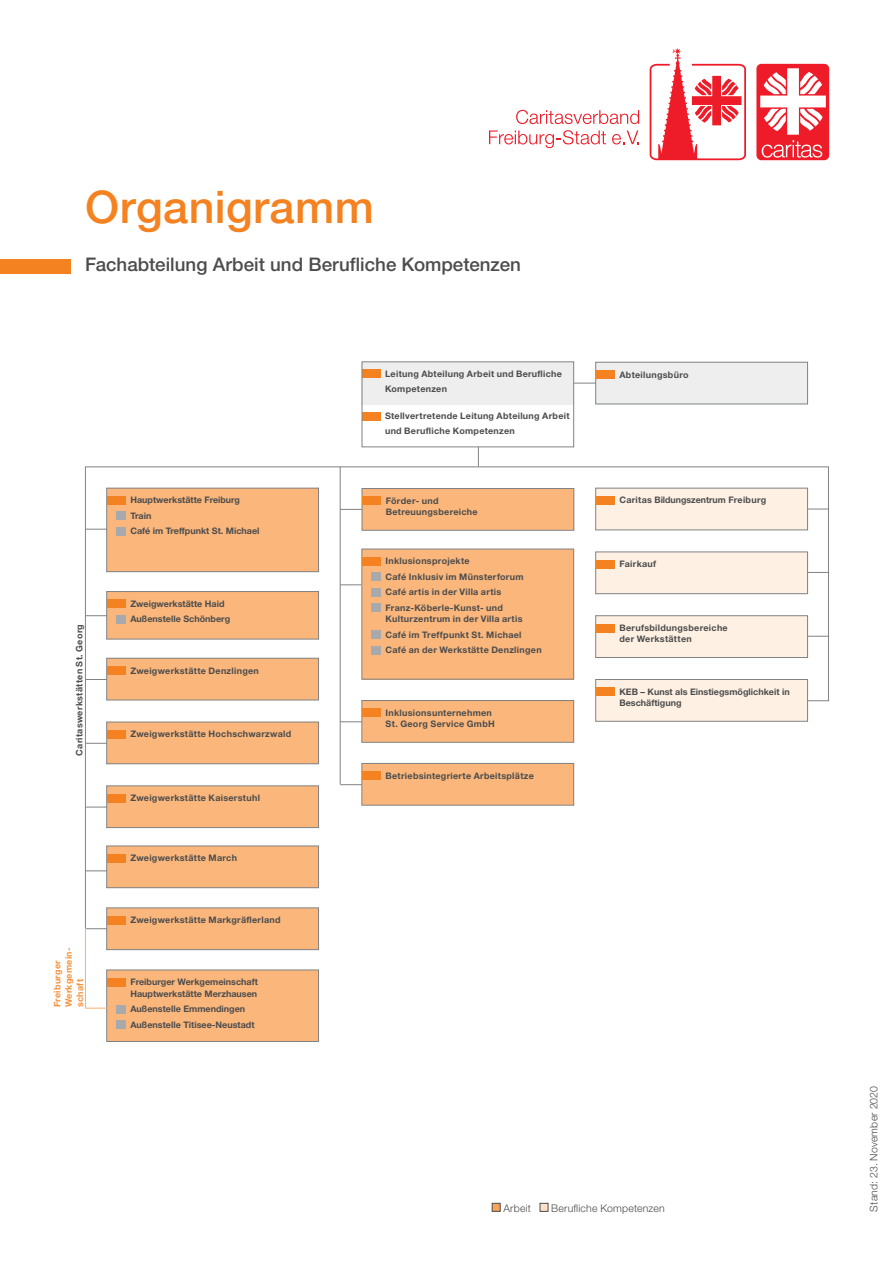
<style>
.page{position:relative;width:893px;height:1263px;background:#fff}
.page>*{position:absolute;margin:0;border:0;box-sizing:border-box;transform-origin:0 0}
.t1{font:500 45px "Helvetica Neue LT Pro";letter-spacing:.01em;color:#f58220}
.t2{font:500 18.75px "Helvetica Neue LT Pro";color:#4b4c4d}
.t3{font:300 10.5px "Helvetica Neue LT Pro";letter-spacing:.02em;color:#4b4c4d}
.t4{font:700 9px/15.5px "Helvetica Neue LT Pro";letter-spacing:.03em;color:#4b4c4d}
.t5{font:700 9px/15.5px "Helvetica Neue LT Pro";color:#4b4c4d}
.t6{font:700 9px/11.2px "Helvetica Neue LT Pro";letter-spacing:.03em;color:#f6923c}
</style>
<div class="page">
<hr style="left:478px;top:435px;width:1px;height:31px;background:#808285">
<svg style="left:756px;top:64px;width:73px;height:96px"></svg>
<svg style="left:516px;top:110px;width:123px;height:14px"></svg>
<svg style="left:489px;top:130px;width:117px;height:18px"></svg>
<svg style="left:612px;top:130px;width:27px;height:14px"></svg>
<svg style="left:650px;top:48px;width:96px;height:112px"></svg>
<svg style="left:85px;top:466px;width:744px;height:463px"></svg>
<svg style="left:341px;top:509px;width:21px;height:1px"></svg>
<div style="left:107px;top:970px;width:212px;height:71px;background:#fab67b"></div>
<div style="left:106px;top:969px;width:213px;height:73px;border:1px solid #808285"></div>
<div style="left:107px;top:978px;width:18px;height:8px;background:#f58220"></div>
<div style="left:116px;top:1005px;width:9px;height:8px;background:#a8a9ad"></div>
<div style="left:117px;top:1020px;width:9px;height:8px;background:#a8a9ad"></div>
<svg style="left:86px;top:529px;width:20px;height:1px"></svg>
<svg style="left:86px;top:615px;width:20px;height:1px"></svg>
<div style="left:107px;top:488px;width:212px;height:84px;background:#fab67b"></div>
<div style="left:106px;top:488px;width:213px;height:84px;border:1px solid #808285"></div>
<div style="left:107px;top:496px;width:18px;height:9px;background:#f58220"></div>
<div style="left:116px;top:512px;width:9px;height:8px;background:#a8a9ad"></div>
<div style="left:116px;top:527px;width:9px;height:9px;background:#a8a9ad"></div>
<div style="left:107px;top:591px;width:212px;height:48px;background:#fab67b"></div>
<div style="left:106px;top:591px;width:213px;height:48px;border:1px solid #808285"></div>
<div style="left:107px;top:600px;width:18px;height:8px;background:#f58220"></div>
<div style="left:116px;top:615px;width:9px;height:9px;background:#a8a9ad"></div>
<svg style="left:86px;top:679px;width:20px;height:1px"></svg>
<div style="left:107px;top:658px;width:212px;height:42px;background:#fab67b"></div>
<div style="left:106px;top:658px;width:213px;height:42px;border:1px solid #808285"></div>
<div style="left:107px;top:666px;width:18px;height:9px;background:#f58220"></div>
<svg style="left:86px;top:743px;width:20px;height:1px"></svg>
<div style="left:107px;top:722px;width:212px;height:42px;background:#fab67b"></div>
<div style="left:106px;top:722px;width:213px;height:42px;border:1px solid #808285"></div>
<div style="left:107px;top:730px;width:18px;height:8px;background:#f58220"></div>
<svg style="left:86px;top:807px;width:20px;height:1px"></svg>
<div style="left:107px;top:786px;width:212px;height:41px;background:#fab67b"></div>
<div style="left:106px;top:785px;width:213px;height:43px;border:1px solid #808285"></div>
<div style="left:107px;top:794px;width:18px;height:8px;background:#f58220"></div>
<svg style="left:86px;top:870px;width:20px;height:1px"></svg>
<svg style="left:86px;top:928px;width:20px;height:1px"></svg>
<div style="left:107px;top:846px;width:212px;height:42px;background:#fab67b"></div>
<div style="left:106px;top:845px;width:213px;height:43px;border:1px solid #808285"></div>
<div style="left:107px;top:854px;width:18px;height:8px;background:#f58220"></div>
<div style="left:107px;top:908px;width:212px;height:42px;background:#fab67b"></div>
<div style="left:106px;top:907px;width:213px;height:43px;border:1px solid #808285"></div>
<div style="left:107px;top:916px;width:18px;height:8px;background:#f58220"></div>
<svg style="left:86px;top:1008px;width:22px;height:1px"></svg>
<hr style="left:85px;top:929px;width:1px;height:79px;background:#faaf71">
<div style="left:362px;top:488px;width:212px;height:42px;background:#fab67b"></div>
<div style="left:362px;top:488px;width:212px;height:43px;border:1px solid #808285"></div>
<div style="left:362px;top:497px;width:19px;height:8px;background:#f58220"></div>
<svg style="left:341px;top:721px;width:20px;height:1px"></svg>
<svg style="left:340px;top:784px;width:21px;height:1px"></svg>
<div style="left:362px;top:700px;width:212px;height:42px;background:#fab67b"></div>
<div style="left:361px;top:700px;width:213px;height:43px;border:1px solid #808285"></div>
<div style="left:362px;top:709px;width:19px;height:8px;background:#f58220"></div>
<div style="left:362px;top:763px;width:212px;height:42px;background:#fab67b"></div>
<div style="left:361px;top:763px;width:213px;height:42px;border:1px solid #808285"></div>
<div style="left:362px;top:771px;width:19px;height:9px;background:#f58220"></div>
<svg style="left:341px;top:584px;width:20px;height:1px"></svg>
<div style="left:362px;top:549px;width:212px;height:130px;background:#fab67b"></div>
<div style="left:361px;top:549px;width:213px;height:130px;border:1px solid #808285"></div>
<div style="left:362px;top:557px;width:19px;height:9px;background:#f58220"></div>
<div style="left:371px;top:573px;width:10px;height:8px;background:#a8a9ad"></div>
<div style="left:371px;top:588px;width:10px;height:9px;background:#a8a9ad"></div>
<div style="left:371px;top:604px;width:10px;height:8px;background:#a8a9ad"></div>
<div style="left:371px;top:630px;width:10px;height:9px;background:#a8a9ad"></div>
<div style="left:371px;top:646px;width:10px;height:8px;background:#a8a9ad"></div>
<div style="left:0;top:259px;width:70px;height:15px;background:#f58220"></div>
<div style="left:492px;top:1203px;width:8px;height:8px;background:#f8a35c;border:1px solid #4b4c4d"></div>
<div style="left:540px;top:1203px;width:8px;height:8px;background:#fee1c8;border:1px solid #4b4c4d"></div>
<hr style="left:340px;top:467px;width:1px;height:317px;background:#808285">
<svg style="left:808px;top:509px;width:21px;height:1px"></svg>
<svg style="left:808px;top:572px;width:21px;height:1px"></svg>
<svg style="left:808px;top:636px;width:21px;height:1px"></svg>
<svg style="left:808px;top:700px;width:21px;height:1px"></svg>
<div style="left:596px;top:679px;width:211px;height:42px;background:#fef0e2"></div>
<div style="left:595px;top:679px;width:213px;height:43px;border:1px solid #808285"></div>
<div style="left:596px;top:687px;width:18px;height:9px;background:#f58220"></div>
<div style="left:596px;top:552px;width:211px;height:42px;background:#fef0e2"></div>
<div style="left:595px;top:551px;width:213px;height:43px;border:1px solid #808285"></div>
<div style="left:596px;top:560px;width:18px;height:8px;background:#f58220"></div>
<div style="left:596px;top:616px;width:211px;height:41px;background:#fef0e2"></div>
<div style="left:595px;top:615px;width:213px;height:43px;border:1px solid #808285"></div>
<div style="left:596px;top:624px;width:18px;height:8px;background:#f58220"></div>
<div style="left:596px;top:488px;width:211px;height:42px;background:#fef0e2"></div>
<div style="left:595px;top:488px;width:213px;height:42px;border:1px solid #808285"></div>
<div style="left:596px;top:496px;width:18px;height:9px;background:#f58220"></div>
<hr style="left:475px;top:383px;width:218px;height:1px;background:#808285">
<div style="left:596px;top:362px;width:211px;height:42px;background:#eeeeef"></div>
<div style="left:595px;top:362px;width:213px;height:42px;border:1px solid #808285"></div>
<div style="left:596px;top:370px;width:18px;height:9px;background:#f58220"></div>
<div style="left:362px;top:412px;width:19px;height:8px;background:#f58220"></div>
<div style="left:362px;top:362px;width:212px;height:42px;background:#eeeeef"></div>
<div style="left:362px;top:369px;width:19px;height:9px;background:#f58220"></div>
<div style="left:362px;top:361px;width:212px;height:86px;border:1px solid #808285"></div>
<h1 class="t1" style="left:85px;top:180px;width:290px">Organigramm</h1>
<h2 class="t2" style="left:85px;top:253px;width:437px">Fachabteilung Arbeit und Berufliche Kompetenzen</h2>
<p class="t4" style="left:385px;top:366px;width:179px;line-height:15px">Leitung Abteilung Arbeit und Berufliche<br>Kompetenzen</p>
<p class="t4" style="left:71px;top:756px;width:133px;rotate:-90deg">Caritaswerkstätten St. Georg</p>
<p class="t6" style="left:52px;top:1007px;width:61px;rotate:-90deg">Freiburger<br>Werkgemein&shy;schaft</p>
<p class="t5" style="left:130px;top:492px;width:131px">Hauptwerkstätte Freiburg<br>Train<br>Café im Treffpunkt St. Michael</p>
<p class="t5" style="left:130px;top:596px;width:101px">Zweigwerkstätte Haid<br>Außenstelle Schönberg</p>
<p class="t4" style="left:130px;top:662px;width:130px">Zweigwerkstätte Denzlingen</p>
<p class="t4" style="left:130px;top:726px;width:162px">Zweigwerkstätte Hochschwarzwald</p>
<p class="t4" style="left:130px;top:790px;width:131px">Zweigwerkstätte Kaiserstuhl</p>
<p class="t4" style="left:130px;top:850px;width:108px">Zweigwerkstätte March</p>
<p class="t4" style="left:130px;top:912px;width:152px">Zweigwerkstätte Markgräflerland</p>
<p class="t5" style="left:130px;top:976px;width:129px;line-height:11.2px">Freiburger Werkgemeinschaft<br>Hauptwerkstätte Merzhausen</p>
<p class="t5" style="left:130px;top:1001px;width:126px">Außenstelle Emmendingen<br>Außenstelle Titisee-Neustadt</p>
<p class="t4" style="left:385px;top:408px;width:186px;line-height:15px">Stellvertretende Leitung Abteilung Arbeit und Berufliche Kompetenzen</p>
<p class="t4" style="left:386px;top:495px;width:93px;line-height:11.2px">Förder- und<br>Betreuungsbereiche</p>
<p class="t4" style="left:386px;top:553px;width:139px">Inklusionsprojekte<br>Café Inklusiv im Münsterforum<br>Café artis in der Villa artis<br>Franz-Köberle-Kunst- und</p>
<p class="t4" style="left:386px;top:611px;width:158px">Kulturzentrum in der Villa artis<br>Café im Treffpunkt St. Michael<br>Café an der Werkstätte Denzlingen</p>
<p class="t4" style="left:386px;top:707px;width:111px;line-height:11.2px">Inklusionsunternehmen<br>St. Georg Service GmbH</p>
<p class="t4" style="left:386px;top:768px;width:150px">Betriebsintegrierte Arbeitsplätze</p>
<p class="t4" style="left:619px;top:366px;width:71px">Abteilungsbüro</p>
<p class="t5" style="left:619px;top:492px;width:148px">Caritas Bildungszentrum Freiburg</p>
<p class="t4" style="left:619px;top:556px;width:38px">Fairkauf</p>
<p class="t4" style="left:619px;top:622px;width:110px;line-height:11.2px">Berufsbildungsbereiche der Werkstätten</p>
<p class="t5" style="left:619px;top:686px;width:172px;line-height:11.2px">KEB – Kunst als Einstiegsmöglichkeit in<br>Beschäftigung</p>
<p class="t3" style="left:503px;top:1201px;width:29px">Arbeit</p>
<p class="t3" style="left:551px;top:1201px;width:115px">Berufliche Kompetenzen</p>
<p class="t3" style="left:867px;top:1211px;width:127px;rotate:-90deg">Stand: 23. November 2020</p>
</div>
